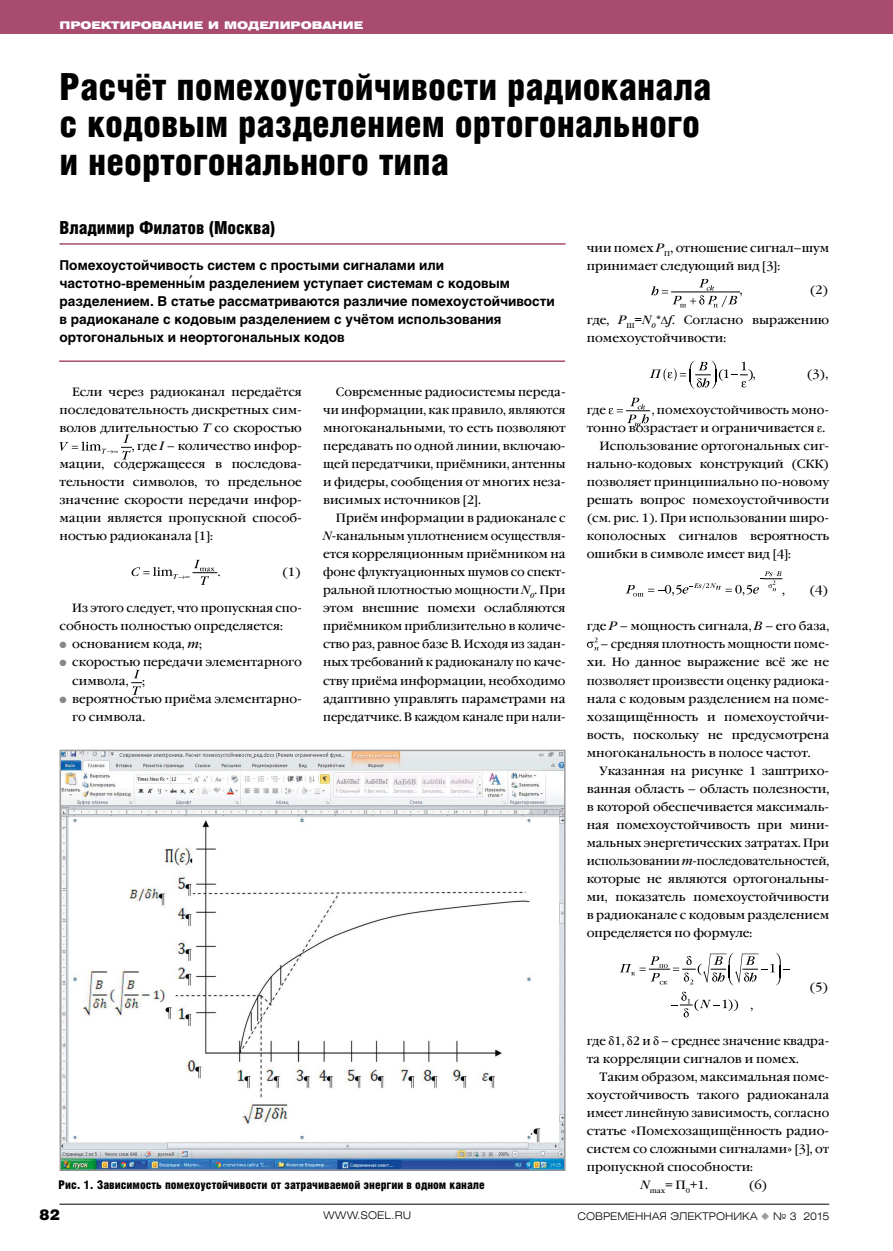
<style>
.page{position:relative;width:893px;height:1251px;background:#fff}
.page>*{position:absolute;margin:0;border:0;box-sizing:border-box;transform-origin:0 0}
.t1{font:900 37.5px/37.5px "Helios Cond";color:#000}
.t2{font:900 18px "Helios Cond";letter-spacing:-.005em;color:#000}
.t3{font:900 15px "Helios";color:#000}
.t4{font:700 13.5px/18px "Helios";color:#000}
.t5{font:12px/18px "Garamond Book C";color:#000}
.t6{font:12px/18px "Garamond Book C";color:#000;scale:.96 1}
.t7{font:900 12px "Helios Cond";color:#000}
.t8{font:300 10.5px "Helios Ext";color:#000}
.t9{font:900 10.5px "Helios Ext";color:#fff}
.t10{font:6.9px "Garamond Book C";color:#000}
.s1{font-style:italic}
.s2{color:#868786}
.s3{color:#9c9c9d}
</style>
<div class="page">
<div style="left:0;top:0;width:893px;height:34px;background:#a84b6e"></div>
<hr style="left:60px;top:1203px;width:769px;height:1px;background:#000">
<img style="left:63px;top:752px;width:500px;height:415px">
<div style="left:60px;top:749px;width:506px;height:421px;border:2px solid #9c9c9d"></div>
<hr style="left:59px;top:360px;width:506px;height:2px;background:#a84b6e">
<hr style="left:60px;top:243px;width:506px;height:2px;background:#a84b6e">
<svg style="left:60px;top:434px;width:71px;height:25px"></svg>
<svg style="left:132px;top:559px;width:85px;height:26px"></svg>
<svg style="left:132px;top:669px;width:10px;height:25px"></svg>
<hr style="left:672px;top:291px;width:67px;height:1px;background:#000">
<svg style="left:651px;top:279px;width:86px;height:28px"></svg>
<svg style="left:650px;top:360px;width:103px;height:29px"></svg>
<svg style="left:608px;top:397px;width:42px;height:29px"></svg>
<svg style="left:626px;top:571px;width:156px;height:25px"></svg>
<svg style="left:587px;top:637px;width:12px;height:13px"></svg>
<svg style="left:620px;top:952px;width:170px;height:33px"></svg>
<svg style="left:672px;top:991px;width:66px;height:26px"></svg>
<p class="t9" style="left:60px;top:19px;width:305px">Проектирование и моделирование</p>
<h1 class="t1" style="left:60px;top:67px;width:654px">Расчёт помехоустойчивости радиоканала с кодовым разделением ортогонального и неортогонального типа</h1>
<h2 class="t2" style="left:60px;top:217px;width:218px">Владимир Филатов (Москва)</h2>
<p class="t4" style="left:60px;top:256px;width:497px">Помехоустойчивость систем с простыми сигналами или частотно-временным разделением уступает системам с кодовым разделением. В статье рассматриваются различие помехоустойчивости в радиоканале с кодовым разделением с учётом использования ортогональных и неортогональных кодов</p>
<p class="t5" style="left:72px;top:383px;width:231px">Если через радиоканал передаётся</p>
<p class="t5" style="left:60px;top:401px;width:244px">последовательность дискретных сим-</p>
<p class="t5" style="left:60px;top:419px;width:244px">волов длительностью <span class="s1">Т</span> со скоростью</p>
<p class="t5" style="left:132px;top:437px;width:172px">, где <span class="s1">I</span> – количество инфор-</p>
<p class="t5" style="left:60px;top:455px;width:244px">мации, содержащееся в последова-</p>
<p class="t5" style="left:60px;top:473px;width:244px">тельности символов, то предельное</p>
<p class="t5" style="left:60px;top:491px;width:244px">значение скорости передачи инфор-</p>
<p class="t5" style="left:60px;top:509px;width:244px">мации является пропускной способ-</p>
<p class="t5" style="left:60px;top:527px;width:155px">ностью радиоканала [1]:</p>
<p class="t5" style="left:218px;top:563px;width:4px">.</p>
<p class="t5" style="left:282px;top:563px;width:21px">(1)</p>
<p class="t6" style="left:60px;top:599px;width:254px;text-indent:13px">Из этого следует, что пропускная спо&shy;собность полностью определяется:</p>
<p class="t5" style="left:60px;top:635px;width:144px"><span class="s2">●</span> основанием кода, <span class="s1">m</span>;</p>
<p class="t5" style="left:72px;top:653px;width:231px;text-indent:-13px"><span class="s2">●</span> скоростью передачи элементарного символа, ;</p>
<p class="t5" style="left:72px;top:689px;width:231px;text-indent:-13px"><span class="s2">●</span> вероятностью приёма элементарно&shy;го символа.</p>
<p class="t5" style="left:323px;top:383px;width:244px;text-align:justify;text-indent:13px">Современные радиосистемы переда&shy;чи информации, как правило, являются многоканальными, то есть позволяют передавать по одной линии, включаю&shy;щей передатчики, приёмники, антенны и фидеры, сообщения от многих неза&shy;висимых источников [2].</p>
<p class="t5" style="left:323px;top:509px;width:244px;text-align:justify;text-indent:13px">Приём информации в радиоканале с <span class="s1">N</span>-канальным уплотнением осуществля&shy;ется корреляционным приёмником на фоне флуктуационных шумов со спект&shy;ральной плотностью мощности <span class="s1">N</span><sub>0</sub>. При этом внешние помехи ослабляются приёмником приблизительно в количе&shy;ство раз, равное базе В. Исходя из задан&shy;ных требований к радиоканалу по каче&shy;ству приёма информации, необходимо адаптивно управлять параметрами на передатчике. В каждом канале при нали-</p>
<p class="t5" style="left:587px;top:239px;width:244px">чии помех <span class="s1">Р</span><sub>П</sub>, отношение сигнал–шум принимает следующий вид [3]:</p>
<p class="t5" style="left:740px;top:281px;width:4px">,</p>
<p class="t5" style="left:810px;top:281px;width:20px">(2)</p>
<p class="t5" style="left:587px;top:311px;width:244px">где, <span class="s1">Р</span><sub>Ш</sub><span class="s1">=N</span><sub>0</sub><span class="s1">*</span>∆<span class="s1">f</span>. Согласно выражению помехоустойчивости:</p>
<p class="t5" style="left:753px;top:365px;width:4px">,</p>
<p class="t5" style="left:807px;top:365px;width:23px">(3),</p>
<p class="t5" style="left:587px;top:401px;width:21px">где</p>
<p class="t5" style="left:652px;top:401px;width:179px">, помехоустойчивость моно-</p>
<p class="t5" style="left:587px;top:419px;width:240px">тонно возрастает и ограничивается .</p>
<p class="t5" style="left:600px;top:437px;width:231px">Использование ортогональных сиг-</p>
<p class="t5" style="left:587px;top:455px;width:244px">нально-кодовых конструкций (СКК)</p>
<p class="t5" style="left:587px;top:473px;width:244px">позволяет принципиально по-новому</p>
<p class="t5" style="left:587px;top:491px;width:244px">решать вопрос помехоустойчивости</p>
<p class="t5" style="left:587px;top:509px;width:244px">(см. рис. 1). При использовании широ-</p>
<p class="t5" style="left:587px;top:527px;width:244px">кополосных сигналов вероятность</p>
<p class="t5" style="left:587px;top:545px;width:206px">ошибки в символе имеет вид [4]:</p>
<p class="t5" style="left:782px;top:581px;width:4px">,</p>
<p class="t5" style="left:810px;top:581px;width:20px">(4)</p>
<p class="t5" style="left:587px;top:617px;width:244px">где <span class="s1">Р</span> – мощность сигнала, <span class="s1">В</span> – его база,</p>
<p class="t6" style="left:587px;top:635px;width:254px;text-align:justify;text-indent:14px">– средняя плотность мощности поме&shy;хи. Но данное выражение всё же не позволяет произвести оценку радиока&shy;нала с кодовым разделением на поме&shy;хозащищённость и помехоустойчи&shy;вость, поскольку не предусмотрена многоканальность в полосе частот.</p>
<p class="t5" style="left:587px;top:761px;width:244px;text-align:justify;text-indent:13px">Указанная на рисунке 1 заштрихо&shy;ванная область – область полезности, в которой обеспечивается максималь&shy;ная помехоустойчивость при мини&shy;мальных энергетических затратах. При использовании <span class="s1">m</span>-последовательностей, которые не являются ортогональны&shy;ми, показатель помехоустойчивости в радиоканале с кодовым разделением определяется по формуле:</p>
<p class="t5" style="left:810px;top:977px;width:20px">(5)</p>
<p class="t5" style="left:750px;top:995px;width:4px">,</p>
<p class="t5" style="left:587px;top:1031px;width:244px">где 1, 2 и – среднее значение квадра&shy;та корреляции сигналов и помех.</p>
<p class="t5" style="left:587px;top:1067px;width:244px;text-align:justify;text-indent:13px">Таким образом, максимальная поме&shy;хоустойчивость такого радиоканала имеет линейную зависимость, согласно статье «Помехозащищённость радио&shy;систем со сложными сигналами» [3], от пропускной способности:</p>
<p class="t10" style="left:641px;top:1186px;width:51px"><sup>N</sup>max<sup>=</sup> <sup>П</sup>0</p>
<p class="t7" style="left:58px;top:1177px;width:428px">Рис. 1. Зависимость помехоустойчивости от затрачиваемой энергии в одном канале</p>
<p class="t5" style="left:690px;top:1175px;width:19px">+1.</p>
<p class="t5" style="left:749px;top:1175px;width:20px">(6)</p>
<p class="t3" style="left:40px;top:1204px;width:22px">82</p>
<p class="t8" style="left:323px;top:1208px;width:89px">WWW.SOEL.RU</p>
<p class="t8" style="left:578px;top:1208px;width:253px">СОВРЕМЕННАЯ ЭЛЕКТРОНИКА <span class="s3">◆</span> № 3 2015</p>
</div>
